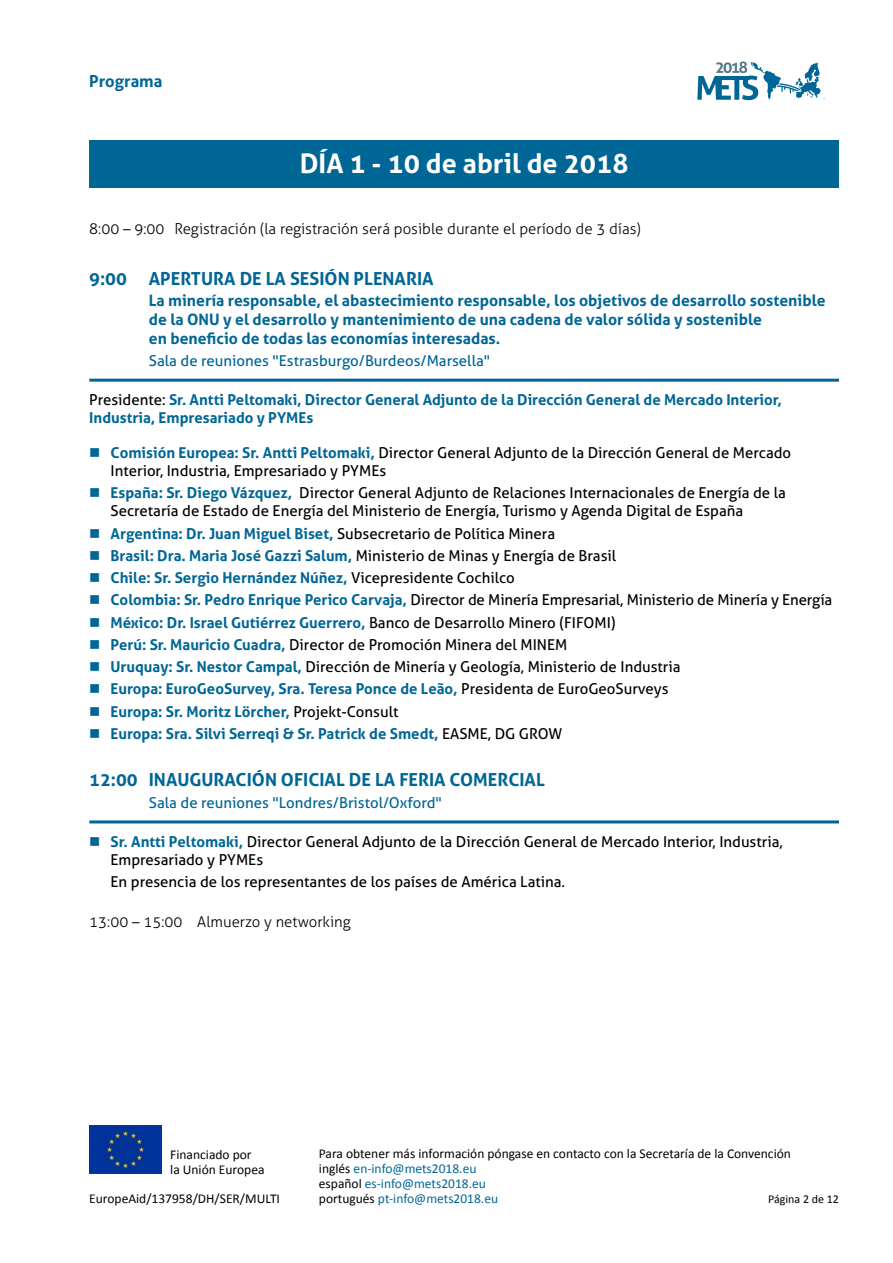
<style>
.page{position:relative;width:893px;height:1263px;background:#fff}
.page>*{position:absolute;margin:0;border:0;box-sizing:border-box;transform-origin:0 0}
.t1{font:700 27px "Aller";color:#fff}
.t2{font:700 18px "Aller";color:#006695}
.t3{font:700 16.5px "Aller";color:#006695}
.t4{font:700 15.75px/18.9px "Aller";color:#006695}
.t5{font:700 15px/22.2px "Aller";color:#006695}
.t6{font:15px/18px "Aller";color:#000}
.t7{font:300 15px "Aller";color:#000}
.t8{font:15px "Aller";color:#006695}
.t9{font:13.5px/15px "Calibri";color:#000}
.t10{font:12px "Calibri";color:#000}
.s1{font-weight:400;color:#000}
.s2{font-weight:700;color:#006695}
.s3{color:#006695}
</style>
<div class="page">
<img style="left:89px;top:1125px;width:73px;height:49px">
<svg style="left:697px;top:61px;width:128px;height:39px"></svg>
<div style="left:89px;top:140px;width:750px;height:48px;background:#006695"></div>
<hr style="left:89px;top:379px;width:750px;height:3px;background:#006695">
<hr style="left:89px;top:820px;width:750px;height:3px;background:#006695">
<p class="t3" style="left:89px;top:71px;width:75px">Programa</p>
<h1 class="t1" style="left:300px;top:147px;width:330px">DÍA 1 - 10 de abril de 2018</h1>
<p class="t7" style="left:89px;top:219px;width:553px">8:00 – 9:00 Registración (la registración será posible durante el período de 3 días)</p>
<p class="t2" style="left:89px;top:267px;width:346px">9:00 APERTURA DE LA SESIÓN PLENARIA</p>
<p class="t4" style="left:149px;top:291px;width:678px">La minería responsable, el abastecimiento responsable, los objetivos de desarrollo sostenible de la ONU y el desarrollo y mantenimiento de una cadena de valor sólida y sostenible<br>en beneficio de todas las economías interesadas.</p>
<p class="t8" style="left:149px;top:351px;width:343px">Sala de reuniones "Estrasburgo/Burdeos/Marsella"</p>
<p class="t5" style="left:89px;top:391px;width:694px;line-height:18px"><span class="s1">Presidente:</span> Sr. Antti Peltomaki, Director General Adjunto de la Dirección General de Mercado Interior,<br>Industria, Empresariado y PYMEs</p>
<p class="t6" style="left:111px;top:444px;width:682px"><span class="s2">Comisión Europea: Sr. Antti Peltomaki,</span> Director General Adjunto de la Dirección General de Mercado<br>Interior, Industria, Empresariado y PYMEs</p>
<p class="t6" style="left:111px;top:484px;width:677px"><span class="s2">España: Sr. Diego Vázquez,</span> Director General Adjunto de Relaciones Internacionales de Energía de la<br>Secretaría de Estado de Energía del Ministerio de Energía, Turismo y Agenda Digital de España</p>
<p class="t5" style="left:110px;top:522px;width:723px">Argentina: Dr. Juan Miguel Biset, <span class="s1">Subsecretario de Política Minera<br></span>Brasil: Dra. Maria José Gazzi Salum, <span class="s1">Ministerio de Minas y Energía de Brasil<br></span>Chile: Sr. Sergio Hernández Núñez, <span class="s1">Vicepresidente Cochilco<br></span>Colombia: Sr. Pedro Enrique Perico Carvaja, <span class="s1">Director de Minería Empresarial, Ministerio de Minería y Energía </span>México: Dr. Israel Gutiérrez Guerrero, <span class="s1">Banco de Desarrollo Minero (FIFOMI)<br></span>Perú: Sr. Mauricio Cuadra, <span class="s1">Director de Promoción Minera del MINEM<br></span>Uruquay: Sr. Nestor Campal, <span class="s1">Dirección de Minería y Geología, Ministerio de Industria<br></span>Europa: EuroGeoSurvey, Sra. Teresa Ponce de Leão, <span class="s1">Presidenta de EuroGeoSurveys<br></span>Europa: Sr. Moritz Lörcher, <span class="s1">Projekt-Consult<br></span>Europa: Sra. Silvi Serreqi &amp; Sr. Patrick de Smedt, <span class="s1">EASME, DG GROW</span></p>
<p class="t2" style="left:89px;top:769px;width:457px">12:00 INAUGURACIÓN OFICIAL DE LA FERIA COMERCIAL</p>
<p class="t8" style="left:149px;top:793px;width:294px">Sala de reuniones "Londres/Bristol/Oxford"</p>
<p class="t6" style="left:111px;top:833px;width:674px"><span class="s2">Sr. Antti Peltomaki,</span> Director General Adjunto de la Dirección General de Mercado Interior, Industria,<br>Empresariado y PYMEs</p>
<p class="t6" style="left:111px;top:873px;width:454px">En presencia de los representantes de los países de América Latina.</p>
<p class="t7" style="left:89px;top:912px;width:263px">13:00 – 15:00 Almuerzo y networking</p>
<p class="t9" style="left:170px;top:1147px;width:96px">Financiado por<br>la Unión Europea</p>
<p class="t9" style="left:319px;top:1146px;width:474px">Para obtener más información póngase en contacto con la Secretaría de la Convención inglés <span class="s3">en-info@mets2018.eu<br></span>español <span class="s3">es-info@mets2018.eu<br></span>portugués <span class="s3">pt-info@mets2018.eu</span></p>
<p class="t9" style="left:89px;top:1191px;width:192px">EuropeAid/137958/DH/SER/MULTI</p>
<p class="t10" style="left:768px;top:1192px;width:72px">Página 2 de 12</p>
</div>
